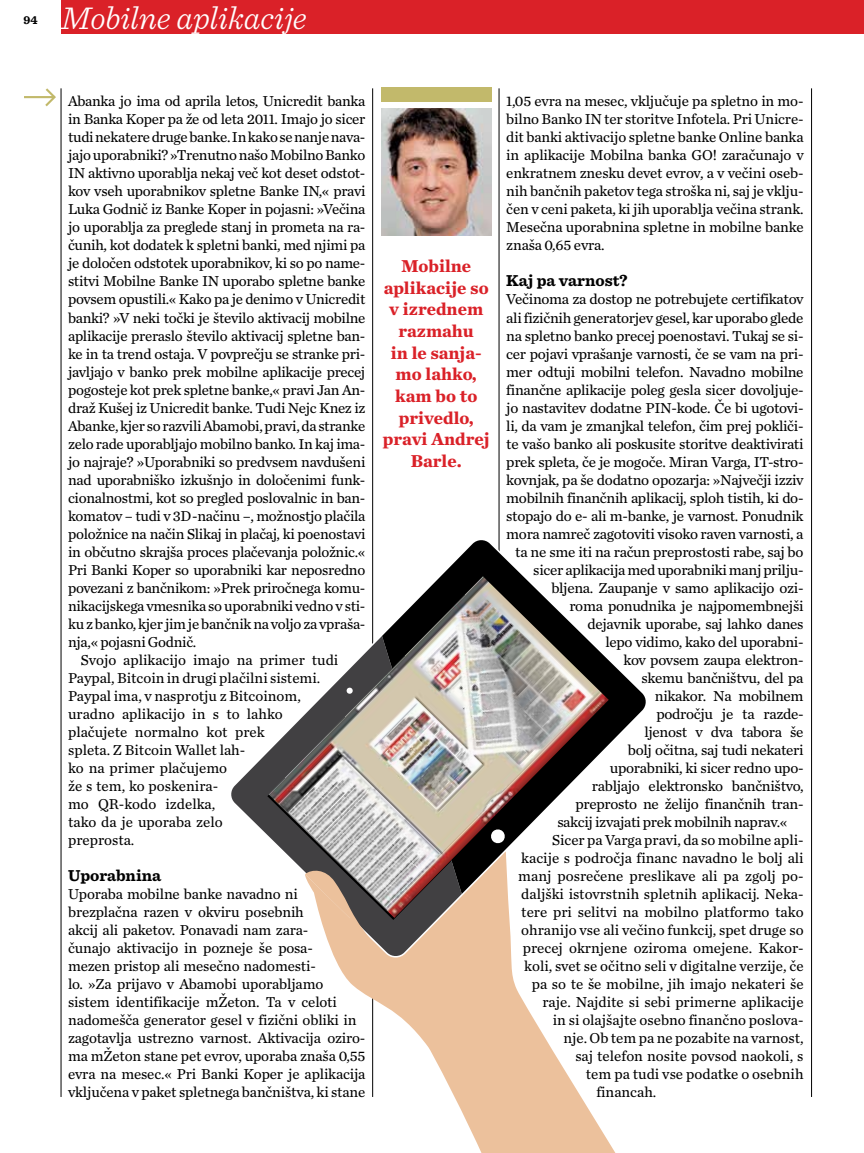
<style>
.page{position:relative;width:864px;height:1153px;background:#fff}
.page>*{position:absolute;margin:0;border:0;box-sizing:border-box;transform-origin:0 0}
.t1{font:italic 300 33px "Sentinel";color:#fff}
.t2{font:700 18px/21.6px "Chronicle Text G2";color:#da2128;text-align:center}
.t3{font:700 16.5px "Sentinel";color:#000}
.t4{font:15px/18px "Chronicle Text G2";letter-spacing:-.02em;color:#000}
.t5{font:15px "Chronicle Text G2";color:#000}
.t6{font:700 12px "Sentinel";color:#000}
</style>
<div class="page">
<hr style="left:811px;top:88px;width:1px;height:1008px;background:#000">
<hr style="left:61px;top:88px;width:1px;height:1008px;background:#000">
<hr style="left:372px;top:88px;width:1px;height:1008px;background:#000">
<div style="left:61px;top:0;width:802px;height:34px;background:#da2128"></div>
<hr style="left:498px;top:88px;width:1px;height:1009px;background:#000">
<svg style="left:335px;top:958px;width:280px;height:194px"></svg>
<svg style="left:334px;top:537px;width:178px;height:421px"></svg>
<svg style="left:231px;top:753px;width:230px;height:204px"></svg>
<svg style="left:382px;top:539px;width:264px;height:205px"></svg>
<svg style="left:305px;top:917px;width:65px;height:26px"></svg>
<img style="left:268px;top:576px;width:340px;height:341px">
<div style="left:381px;top:87px;width:110px;height:15px;background:#c2b96b"></div>
<hr style="left:24px;top:96px;width:30px;height:2px;background:#c2b96b">
<svg style="left:43px;top:88px;width:13px;height:19px"></svg>
<img style="left:381px;top:108px;width:110px;height:128px">
<p class="t6" style="left:23px;top:11px;width:16px">94</p>
<h1 class="t1" style="left:61px;top:-6px;width:247px">Mobilne aplikacije</h1>
<p class="t4" style="left:68px;top:93px;width:299px">Abanka jo ima od aprila letos, Unicredit banka</p>
<p class="t4" style="left:68px;top:111px;width:299px">in Banka Koper pa že od leta 2011. Imajo jo sicer</p>
<p class="t4" style="left:68px;top:129px;width:299px">tudi nekatere druge banke. In kako se nanje nava-</p>
<p class="t4" style="left:68px;top:147px;width:299px">jajo uporabniki? »Trenutno našo Mobilno Banko</p>
<p class="t4" style="left:68px;top:165px;width:299px">IN aktivno uporablja nekaj več kot deset odstot-</p>
<p class="t4" style="left:68px;top:183px;width:299px">kov vseh uporabnikov spletne Banke IN,« pravi</p>
<p class="t4" style="left:68px;top:201px;width:299px">Luka Godnič iz Banke Koper in pojasni: »Večina</p>
<p class="t4" style="left:68px;top:219px;width:299px">jo uporablja za preglede stanj in prometa na ra-</p>
<p class="t4" style="left:68px;top:237px;width:298px">čunih, kot dodatek k spletni banki, med njimi pa</p>
<p class="t4" style="left:68px;top:255px;width:299px">je določen odstotek uporabnikov, ki so po name-</p>
<p class="t4" style="left:68px;top:273px;width:298px">stitvi Mobilne Banke IN uporabo spletne banke</p>
<p class="t4" style="left:68px;top:291px;width:299px">povsem opustili.« Kako pa je denimo v Unicredit</p>
<p class="t4" style="left:68px;top:309px;width:299px">banki? »V neki točki je število aktivacij mobilne</p>
<p class="t4" style="left:68px;top:327px;width:298px">aplikacije preraslo število aktivacij spletne ban-</p>
<p class="t4" style="left:68px;top:345px;width:299px">ke in ta trend ostaja. V povprečju se stranke pri-</p>
<p class="t4" style="left:68px;top:363px;width:298px">javljajo v banko prek mobilne aplikacije precej</p>
<p class="t4" style="left:68px;top:381px;width:299px">pogosteje kot prek spletne banke,« pravi Jan An-</p>
<p class="t4" style="left:68px;top:399px;width:299px">draž Kušej iz Unicredit banke. Tudi Nejc Knez iz</p>
<p class="t4" style="left:68px;top:417px;width:298px">Abanke, kjer so razvili Abamobi, pravi, da stranke</p>
<p class="t4" style="left:68px;top:435px;width:298px">zelo rade uporabljajo mobilno banko. In kaj ima-</p>
<p class="t4" style="left:68px;top:453px;width:299px">jo najraje? »Uporabniki so predvsem navdušeni</p>
<p class="t4" style="left:68px;top:471px;width:299px">nad uporabniško izkušnjo in določenimi funk-</p>
<p class="t4" style="left:68px;top:489px;width:299px">cionalnostmi, kot so pregled poslovalnic in ban-</p>
<p class="t4" style="left:68px;top:507px;width:299px">komatov – tudi v 3D-načinu –, možnostjo plačila</p>
<p class="t4" style="left:68px;top:525px;width:299px">položnice na način Slikaj in plačaj, ki poenostavi</p>
<p class="t4" style="left:68px;top:543px;width:299px">in občutno skrajša proces plačevanja položnic.«</p>
<p class="t4" style="left:68px;top:561px;width:298px">Pri Banki Koper so uporabniki kar neposredno</p>
<p class="t4" style="left:68px;top:579px;width:299px">povezani z bančnikom: »Prek priročnega komu-</p>
<p class="t4" style="left:68px;top:597px;width:299px">nikacijskega vmesnika so uporabniki vedno v sti-</p>
<p class="t4" style="left:68px;top:615px;width:299px">ku z banko, kjer jim je bančnik na voljo za vpraša-</p>
<p class="t4" style="left:68px;top:633px;width:130px">nja,« pojasni Godnič.</p>
<p class="t5" style="left:81px;top:650px;width:259px">Svojo aplikacijo imajo na primer tudi</p>
<p class="t5" style="left:68px;top:668px;width:254px">Paypal, Bitcoin in drugi plačilni sistemi.</p>
<p class="t5" style="left:68px;top:686px;width:234px">Paypal ima, v nasprotju z Bitcoinom,</p>
<p class="t5" style="left:68px;top:704px;width:216px">uradno aplikacijo in s to lahko</p>
<p class="t5" style="left:68px;top:722px;width:198px">plačujete normalno kot prek</p>
<p class="t5" style="left:68px;top:740px;width:179px">spleta. Z Bitcoin Wallet lah-</p>
<p class="t5" style="left:68px;top:758px;width:160px">ko na primer plačujemo</p>
<p class="t5" style="left:68px;top:776px;width:152px">že s tem, ko poskenira-</p>
<p class="t5" style="left:68px;top:794px;width:148px">mo QR-kodo izdelka,</p>
<p class="t5" style="left:68px;top:812px;width:156px">tako da je uporaba zelo</p>
<p class="t5" style="left:68px;top:830px;width:68px">preprosta.</p>
<p class="t3" style="left:68px;top:862px;width:94px">Uporabnina</p>
<p class="t4" style="left:68px;top:885px;width:299px">Uporaba mobilne banke navadno ni brezplačna razen v okviru posebnih<br>akcij ali paketov. Ponavadi nam zara-<br>čunajo aktivacijo in pozneje še posa-<br>mezen pristop ali mesečno nadomesti-<br>lo. »Za prijavo v Abamobi uporabljamo sistem identifikacije mŽeton. Ta v celoti nadomešča generator gesel v fizični obliki in zagotavlja ustrezno varnost. Aktivacija oziro&shy;ma mŽeton stane pet evrov, uporaba znaša 0,55 evra na mesec.« Pri Banki Koper je aplikacija vključena v paket spletnega bančništva, ki stane</p>
<p class="t2" style="left:382px;top:256px;width:108px">Mobilne aplikacije so v izrednem razmahu<br>in le sanja&shy;mo lahko, kam bo to privedlo, pravi Andrej<br>Barle.</p>
<p class="t4" style="left:506px;top:93px;width:299px;text-align:justify">1,05 evra na mesec, vključuje pa spletno in mo&shy;bilno Banko IN ter storitve Infotela. Pri Unicre&shy;dit banki aktivacijo spletne banke Online banka in aplikacije Mobilna banka GO! zaračunajo v enkratnem znesku devet evrov, a v večini oseb&shy;nih bančnih paketov tega stroška ni, saj je vklju&shy;čen v ceni paketa, ki jih uporablja večina strank.<br>Mesečna uporabnina spletne in mobilne banke znaša 0,65 evra.</p>
<p class="t3" style="left:506px;top:268px;width:123px">Kaj pa varnost?</p>
<p class="t4" style="left:506px;top:291px;width:299px">Večinoma za dostop ne potrebujete certifikatov</p>
<p class="t4" style="left:506px;top:309px;width:298px">ali fizičnih generatorjev gesel, kar uporabo glede</p>
<p class="t4" style="left:506px;top:327px;width:299px">na spletno banko precej poenostavi. Tukaj se si-</p>
<p class="t4" style="left:506px;top:345px;width:299px">cer pojavi vprašanje varnosti, če se vam na pri-</p>
<p class="t4" style="left:506px;top:363px;width:298px">mer odtuji mobilni telefon. Navadno mobilne</p>
<p class="t4" style="left:506px;top:381px;width:299px">finančne aplikacije poleg gesla sicer dovoljuje-</p>
<p class="t4" style="left:506px;top:399px;width:299px">jo nastavitev dodatne PIN-kode. Če bi ugotovi-</p>
<p class="t4" style="left:506px;top:417px;width:299px">li, da vam je zmanjkal telefon, čim prej pokliči-</p>
<p class="t4" style="left:506px;top:435px;width:299px">te vašo banko ali poskusite storitve deaktivirati</p>
<p class="t4" style="left:506px;top:453px;width:299px">prek spleta, če je mogoče. Miran Varga, IT-stro-</p>
<p class="t4" style="left:506px;top:471px;width:299px">kovnjak, pa še dodatno opozarja: »Največji izziv</p>
<p class="t4" style="left:506px;top:489px;width:299px">mobilnih finančnih aplikacij, sploh tistih, ki do-</p>
<p class="t4" style="left:506px;top:507px;width:298px">stopajo do e- ali m-banke, je varnost. Ponudnik</p>
<p class="t4" style="left:506px;top:525px;width:298px">mora namreč zagotoviti visoko raven varnosti, a</p>
<p class="t4" style="left:515px;top:543px;width:289px">ta ne sme iti na račun preprostosti rabe, saj bo</p>
<p class="t4" style="left:533px;top:561px;width:272px">sicer aplikacija med uporabniki manj prilju-</p>
<p class="t4" style="left:551px;top:579px;width:254px">bljena. Zaupanje v samo aplikacijo ozi-</p>
<p class="t4" style="left:569px;top:597px;width:235px">roma ponudnika je najpomembnejši</p>
<p class="t4" style="left:587px;top:615px;width:217px">dejavnik uporabe, saj lahko danes</p>
<p class="t4" style="left:605px;top:633px;width:200px">lepo vidimo, kako del uporabni-</p>
<p class="t4" style="left:623px;top:651px;width:181px">kov povsem zaupa elektron-</p>
<p class="t4" style="left:641px;top:669px;width:163px">skemu bančništvu, del pa</p>
<p class="t4" style="left:654px;top:687px;width:150px">nikakor. Na mobilnem</p>
<p class="t4" style="left:656px;top:705px;width:149px">področju je ta razde-</p>
<p class="t4" style="left:644px;top:723px;width:161px">ljenost v dva tabora še</p>
<p class="t4" style="left:627px;top:741px;width:177px">bolj očitna, saj tudi nekateri</p>
<p class="t4" style="left:609px;top:759px;width:195px">uporabniki, ki sicer redno upo-</p>
<p class="t4" style="left:591px;top:777px;width:213px">rabljajo elektronsko bančništvo,</p>
<p class="t4" style="left:575px;top:795px;width:229px">preprosto ne želijo finančnih tran-</p>
<p class="t4" style="left:557px;top:813px;width:231px">sakcij izvajati prek mobilnih naprav.«</p>
<p class="t5" style="left:552px;top:830px;width:253px">Sicer pa Varga pravi, da so mobilne apli-</p>
<p class="t5" style="left:521px;top:848px;width:284px">kacije s področja financ navadno le bolj ali</p>
<p class="t5" style="left:518px;top:866px;width:287px">manj posrečene preslikave ali pa zgolj po-</p>
<p class="t5" style="left:521px;top:884px;width:284px">daljški istovrstnih spletnih aplikacij. Neka-</p>
<p class="t5" style="left:521px;top:902px;width:284px">tere pri selitvi na mobilno platformo tako</p>
<p class="t5" style="left:521px;top:920px;width:284px">ohranijo vse ali večino funkcij, spet druge so</p>
<p class="t5" style="left:522px;top:938px;width:282px">precej okrnjene oziroma omejene. Kakor-</p>
<p class="t5" style="left:524px;top:956px;width:281px">koli, svet se očitno seli v digitalne verzije, če</p>
<p class="t5" style="left:531px;top:974px;width:273px">pa so te še mobilne, jih imajo nekateri še</p>
<p class="t5" style="left:542px;top:992px;width:262px">raje. Najdite si sebi primerne aplikacije</p>
<p class="t5" style="left:552px;top:1010px;width:252px">in si olajšajte osebno finančno poslova-</p>
<p class="t5" style="left:563px;top:1028px;width:241px">nje. Ob tem pa ne pozabite na varnost,</p>
<p class="t5" style="left:575px;top:1046px;width:229px">saj telefon nosite povsod naokoli, s</p>
<p class="t5" style="left:585px;top:1064px;width:219px">tem pa tudi vse podatke o osebnih</p>
<p class="t5" style="left:596px;top:1082px;width:61px">financah.</p>
</div>
